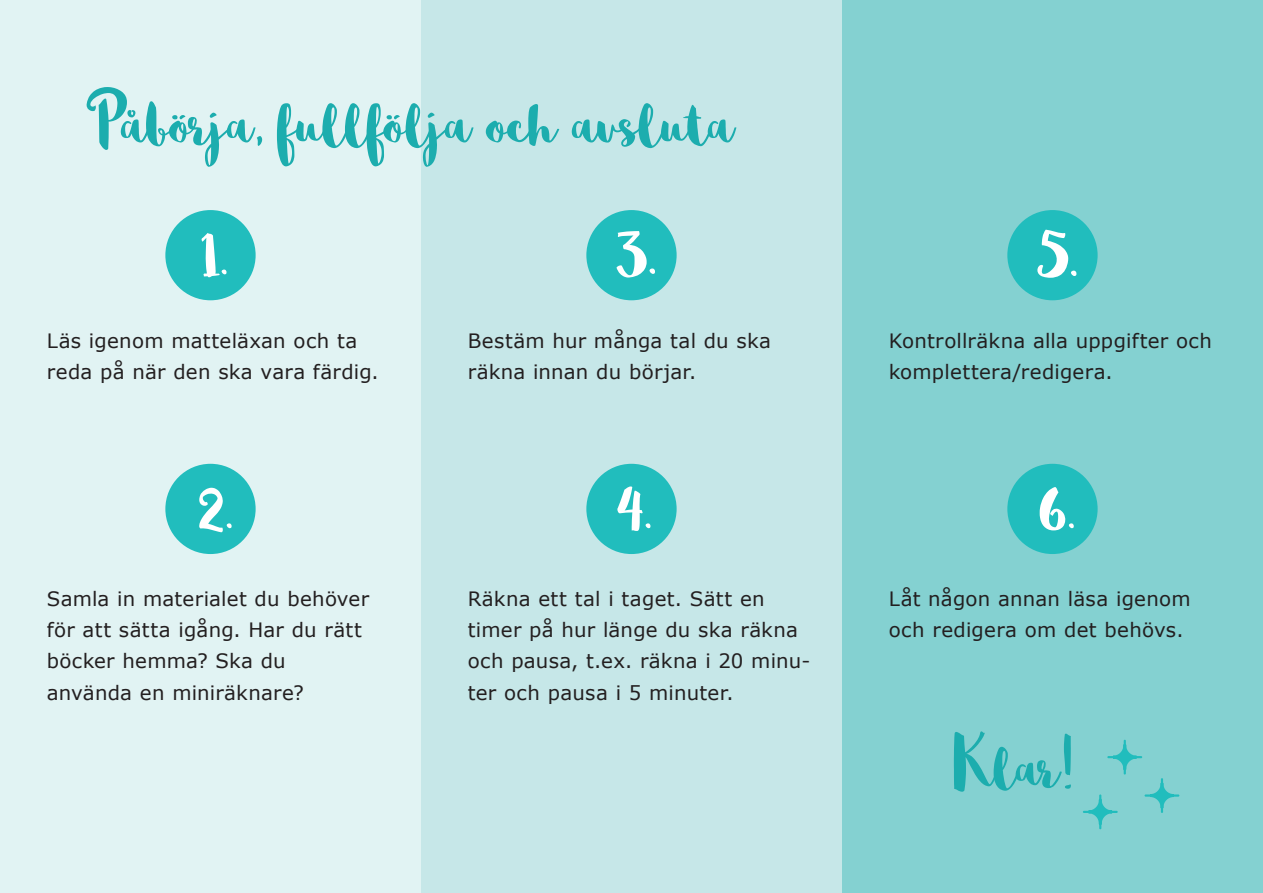
<style>
.page{position:relative;width:1263px;height:893px;background:#fff}
.page>*{position:absolute;margin:0;border:0;box-sizing:border-box;transform-origin:0 0}
.t1{font:89.1px "Sophia";color:#fff}
.t2{font:81px "Sophia";letter-spacing:-.05em;color:#1cadae}
.t3{font:79.2px "Sophia";color:#fff}
.t4{font:79.2px "Sophia";color:#1cadae}
.t5{font:19.8px/31.3px "Verdana";letter-spacing:.01em;color:#231f20}
</style>
<div class="page">
<div style="left:842px;top:0;width:421px;height:893px;background:#84d1d1"></div>
<div style="left:421px;top:0;width:421px;height:893px;background:#c6e7e8"></div>
<div style="left:0;top:0;width:421px;height:893px;background:#e1f3f3"></div>
<div style="left:165px;top:210px;width:91px;height:90px;background:#21bdbd;border-radius:50%"></div>
<div style="left:165px;top:464px;width:91px;height:90px;background:#21bdbd;border-radius:50%"></div>
<div style="left:586px;top:464px;width:91px;height:90px;background:#21bdbd;border-radius:50%"></div>
<div style="left:1007px;top:464px;width:90px;height:90px;background:#21bdbd;border-radius:50%"></div>
<div style="left:586px;top:210px;width:91px;height:90px;background:#21bdbd;border-radius:50%"></div>
<div style="left:1007px;top:210px;width:90px;height:90px;background:#21bdbd;border-radius:50%"></div>
<svg style="left:1088px;top:799px;width:24px;height:26px"></svg>
<hr style="left:1099px;top:794px;width:2px;height:35px;background:#21bdbd">
<hr style="left:1083px;top:811px;width:35px;height:2px;background:#21bdbd">
<svg style="left:1113px;top:744px;width:23px;height:26px"></svg>
<hr style="left:1124px;top:740px;width:2px;height:34px;background:#21bdbd">
<hr style="left:1107px;top:756px;width:35px;height:2px;background:#21bdbd">
<svg style="left:1151px;top:782px;width:22px;height:27px"></svg>
<hr style="left:1161px;top:778px;width:2px;height:35px;background:#21bdbd">
<hr style="left:1144px;top:794px;width:35px;height:3px;background:#21bdbd">
<h2 class="t2" style="left:85px;top:73px;width:653px">Påbörja, fullfölja och avsluta</h2>
<h3 class="t3" style="left:200px;top:203px;width:30px">1.</h3>
<h1 class="t1" style="left:613px;top:194px;width:45px">3.</h1>
<h1 class="t1" style="left:1035px;top:196px;width:44px">5.</h1>
<p class="t5" style="left:47px;top:325px;width:333px">Läs igenom matteläxan och ta reda på när den ska vara färdig.</p>
<p class="t5" style="left:468px;top:325px;width:305px">Bestäm hur många tal du ska räkna innan du börjar.</p>
<p class="t5" style="left:889px;top:325px;width:325px">Kontrollräkna alla uppgifter och komplettera/redigera.</p>
<h3 class="t3" style="left:197px;top:457px;width:38px">2.</h3>
<h3 class="t3" style="left:615px;top:457px;width:38px">4.</h3>
<h3 class="t3" style="left:1036px;top:457px;width:40px">6.</h3>
<p class="t5" style="left:47px;top:583px;width:324px">Samla in materialet du behöver för att sätta igång. Har du rätt böcker hemma? Ska du använda en miniräknare?</p>
<p class="t5" style="left:468px;top:583px;width:344px">Räkna ett tal i taget. Sätt en timer på hur länge du ska räkna och pausa, t.ex. räkna i 20 minu&shy;ter och pausa i 5 minuter.</p>
<p class="t5" style="left:889px;top:583px;width:303px">Låt någon annan läsa igenom och redigera om det behövs.</p>
<h3 class="t4" style="left:950px;top:717px;width:123px">Klar!</h3>
</div>
